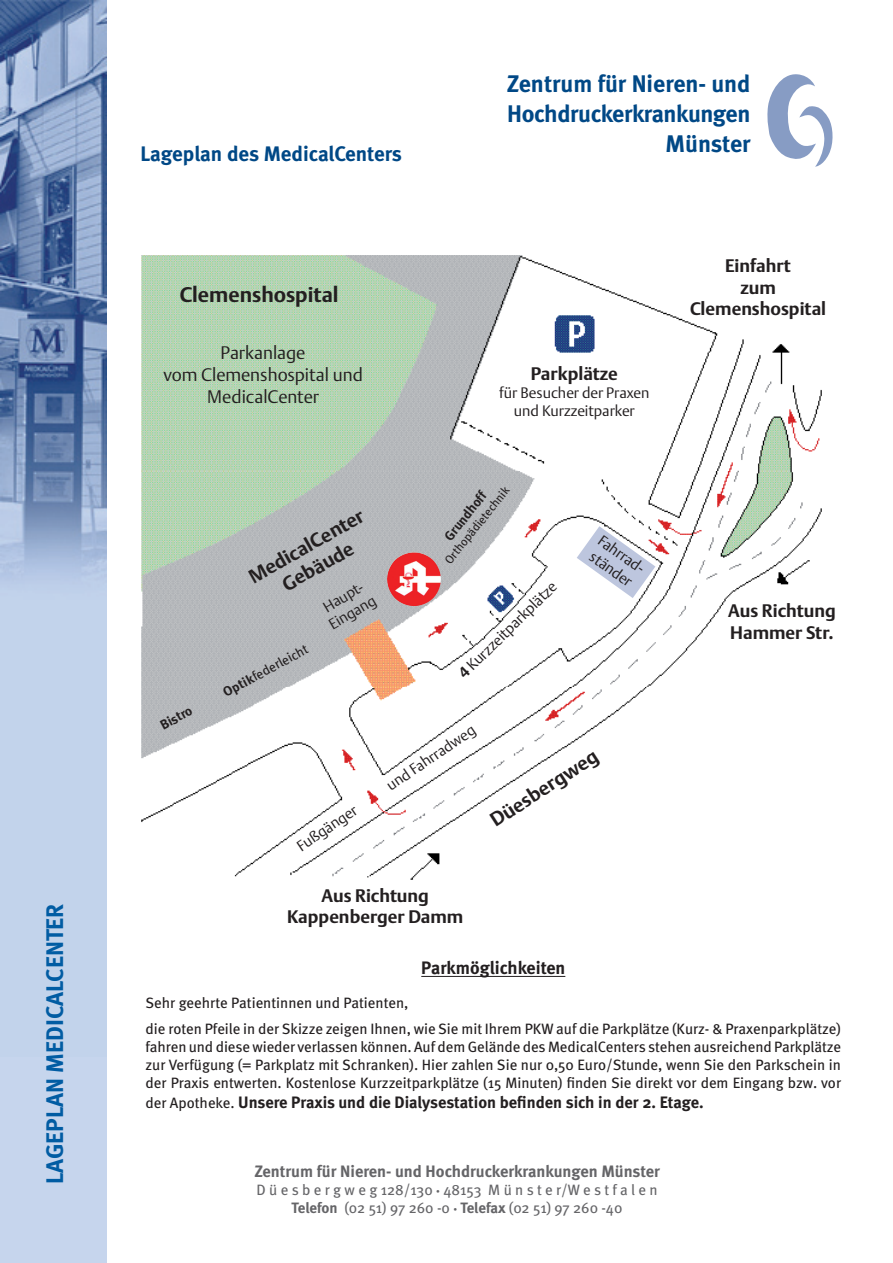
<style>
.page{position:relative;width:893px;height:1263px;background:#fff}
.page>*{position:absolute;margin:0;border:0;box-sizing:border-box;transform-origin:0 0}
.t1{font:700 24px/30px "Meta";letter-spacing:-.015em;color:#004886;text-align:right}
.t2{font:700 24px "Meta";color:#015ca3}
.t3{font:700 21px "Meta";color:#004886}
.t4{font:700 21px "DTL Argo T";color:#231f20}
.t5{font:700 19.5px/23.4px "DTL Argo T";color:#231f20;text-align:center}
.t6{font:700 18px/21.6px "DTL Argo T";color:#231f20;text-align:center}
.t7{font:18px/21.6px "DTL Argo T Light";color:#231f20;text-align:center}
.t8{font:700 18px "Meta";color:#231f20}
.t9{font:700 16.5px "Meta";color:#231f20}
.t10{font:700 16.5px "Meta";color:#656568}
.t11{font:15px/18px "Meta";color:#231f20}
.t12{font:15px/18px "DTL Argo T Light";color:#231f20}
.t13{font:15px/18px "Meta";color:#656568;text-align:center}
.t14{font:13.5px "Meta";color:#231f20}
.t15{font:13.5px "Meta Bold LF";color:#231f20}
.t16{font:12px "Meta";color:#231f20}
.s1{font-family:"Meta Bold LF"}
.s2{font-family:"DTL Argo T";font-weight:700}
.s3{font-weight:400;font-size:15px}
.s4{font-size:7.5px}
.s5{font-weight:700}
</style>
<div class="page">
<div style="left:0;top:0;width:106px;height:1263px;background:#c6d5ed"></div>
<img style="left:0;top:0;width:106px;height:585px">
<hr style="left:421px;top:976px;width:144px;height:1px;background:#231f20">
<svg style="left:767px;top:74px;width:66px;height:93px"></svg>
<img style="left:141px;top:255px;width:681px;height:625px">
<svg style="left:577px;top:526px;width:78px;height:72px"></svg>
<img style="left:393px;top:552px;width:48px;height:54px">
<h1 class="t2" style="left:41px;top:1184px;width:282px;rotate:-90deg">LAGEPLAN MEDICALCENTER</h1>
<h2 class="t3" style="left:140px;top:141px;width:263px">Lageplan des MedicalCenters</h2>
<h2 class="t4" style="left:180px;top:282px;width:160px">Clemenshospital</h2>
<p class="t7" style="left:163px;top:342px;width:201px">Parkanlage<br>vom Clemenshospital und<br>MedicalCenter</p>
<h3 class="t5" style="left:245px;top:568px;width:131px;rotate:-30deg">MedicalCenter<br>Gebäude</h3>
<p class="t12" style="left:316px;top:602px;width:53px;rotate:-31deg">Haupt-<br>Eingang</p>
<p class="t14" style="left:220px;top:687px;width:96px;rotate:-29deg"><span class="s1">Optik</span>federleicht</p>
<h1 class="t1" style="left:507px;top:68px;width:245px">Zentrum für Nieren- und<br>Hochdruckerkrankungen<br>Münster</h1>
<p class="t6" style="left:531px;top:363px;width:89px">Parkplätze</p>
<p class="t12" style="left:499px;top:384px;width:152px;text-align:center">für Besucher der Praxen und Kurzzeitparker</p>
<p class="t16" style="left:442px;top:558px;width:97px;rotate:-51deg">Orthopädietechnik</p>
<p class="t15" style="left:441px;top:533px;width:60px;rotate:-51deg">Grundhoff</p>
<p class="t12" style="left:455px;top:670px;width:132px;rotate:-45deg"><span class="s2">4</span> Kurzzeitparkplätze</p>
<p class="t12" style="left:605px;top:531px;width:58px;rotate:36deg">Fahrrad&shy;ständer</p>
<p class="t6" style="left:690px;top:255px;width:138px">Einfahrt<br>zum<br>Clemenshospital</p>
<p class="t6" style="left:728px;top:600px;width:109px;text-align:left">Aus Richtung<br>Hammer Str.</p>
<p class="t15" style="left:157px;top:719px;width:36px;rotate:-29deg">Bistro</p>
<p class="t12" style="left:293px;top:840px;width:71px;rotate:-34deg">Fußgänger</p>
<p class="t12" style="left:383px;top:779px;width:105px;rotate:-34deg">und Fahrradweg</p>
<h3 class="t5" style="left:486px;top:812px;width:125px;rotate:-33deg">Düesbergweg</h3>
<p class="t6" style="left:287px;top:884px;width:178px">Aus Richtung<br>Kappenberger Damm</p>
<p class="t8" style="left:421px;top:957px;width:146px">Parkmöglichkeiten</p>
<p class="t11" style="left:146px;top:990px;width:697px;line-height:25.5px">Sehr geehrte Patientinnen und Patienten,<br>die roten Pfeile in der Skizze zeigen Ihnen, wie Sie mit Ihrem PKW auf die Parkplätze (Kurz- &amp; Praxenparkplätze)</p>
<p class="t11" style="left:146px;top:1037px;width:697px">fahren und diese wieder verlassen können. Auf dem Gelände des MedicalCenters stehen ausreichend Parkplätze&shy;zur Verfügung (= Parkplatz mit Schranken). Hier zahlen Sie nur 0,50 Euro/Stunde, wenn Sie den Parkschein in der Praxis entwerten. Kostenlose Kurzzeitparkplätze (15 Minuten) finden Sie direkt vor dem Eingang bzw. vor</p>
<p class="t9" style="left:146px;top:1092px;width:560px"><span class="s3">der Apotheke.</span> Unsere Praxis und die Dialysestation befinden sich in der 2. Etage.</p>
<p class="t10" style="left:254px;top:1162px;width:407px">Zentrum für Nieren- und Hochdruckerkrankungen Münster</p>
<p class="t13" style="left:257px;top:1181px;width:402px">D ü e s b e r g w e g 128/130 <span class="s4">•</span> 48153 M ü n s t e r/W e s t f a l e n<br><span class="s5">Telefon</span> (02 51) 97 260 -0 <span class="s4">•</span> <span class="s5">Telefax</span> (02 51) 97 260 -40</p>
</div>
